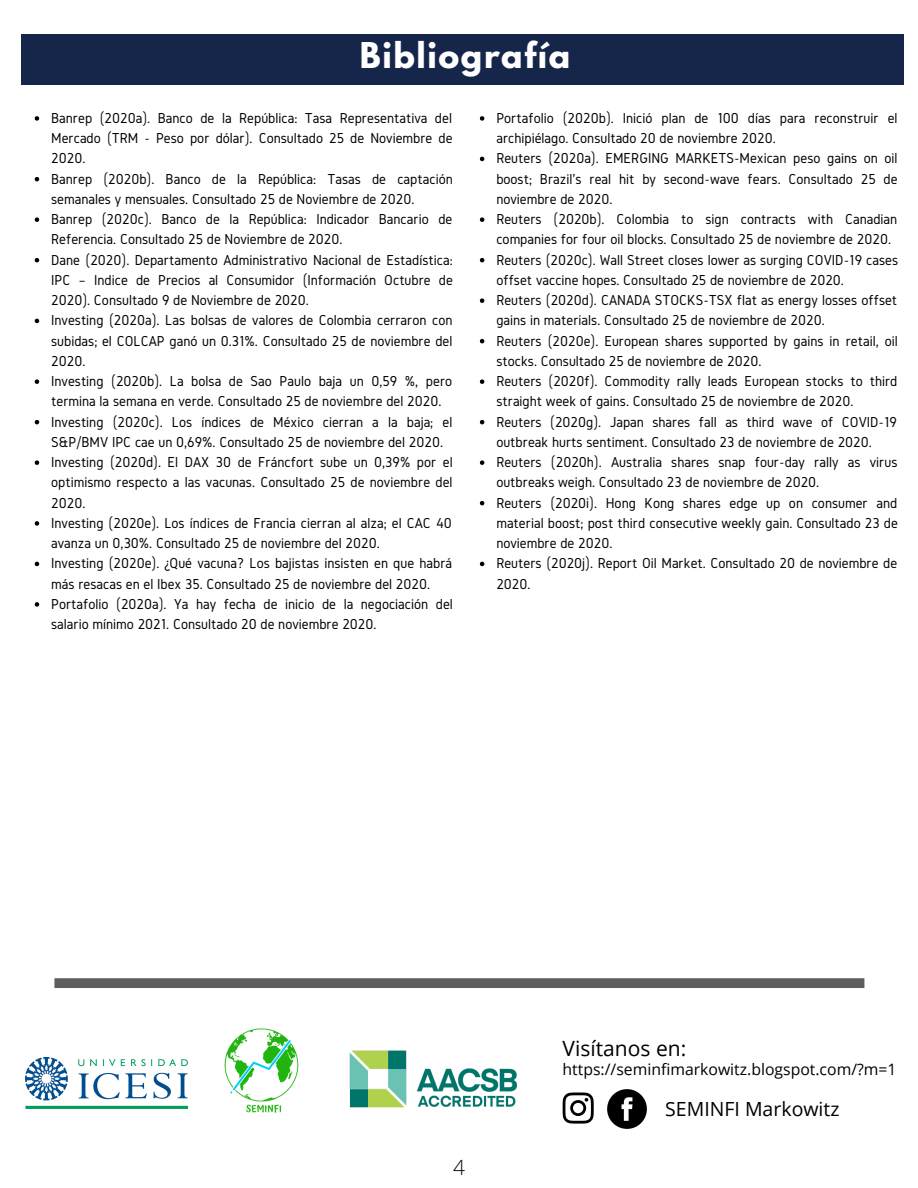
<style>
.page{position:relative;width:918px;height:1188px;background:#fff}
.page>*{position:absolute;margin:0;border:0;box-sizing:border-box;transform-origin:0 0}
.t1{font:700 31.5px "League Spartan";letter-spacing:.05em;color:#fff}
.t2{font:21px "Open Sans";color:#000}
.t3{font:300 21px "Open Sans";color:#000}
.t4{font:19.5px "Open Sans";color:#000}
.t5{font:15.75px "Open Sans";color:#000}
.t6{font:15px/20.2px "Gidole";color:#000}
</style>
<div class="page">
<svg style="left:35px;top:116px;width:4px;height:5px"></svg>
<svg style="left:35px;top:177px;width:4px;height:4px"></svg>
<svg style="left:35px;top:217px;width:4px;height:5px"></svg>
<svg style="left:35px;top:258px;width:4px;height:4px"></svg>
<svg style="left:35px;top:319px;width:4px;height:4px"></svg>
<svg style="left:35px;top:379px;width:4px;height:5px"></svg>
<svg style="left:35px;top:420px;width:4px;height:4px"></svg>
<svg style="left:35px;top:460px;width:4px;height:5px"></svg>
<svg style="left:35px;top:521px;width:4px;height:5px"></svg>
<svg style="left:35px;top:562px;width:4px;height:4px"></svg>
<svg style="left:35px;top:602px;width:4px;height:5px"></svg>
<svg style="left:480px;top:116px;width:4px;height:5px"></svg>
<svg style="left:480px;top:157px;width:4px;height:4px"></svg>
<svg style="left:480px;top:217px;width:4px;height:5px"></svg>
<svg style="left:480px;top:258px;width:4px;height:4px"></svg>
<svg style="left:480px;top:298px;width:4px;height:5px"></svg>
<svg style="left:480px;top:339px;width:4px;height:4px"></svg>
<svg style="left:480px;top:379px;width:4px;height:5px"></svg>
<svg style="left:480px;top:420px;width:4px;height:4px"></svg>
<svg style="left:480px;top:460px;width:4px;height:5px"></svg>
<svg style="left:480px;top:501px;width:4px;height:4px"></svg>
<svg style="left:480px;top:562px;width:4px;height:4px"></svg>
<svg style="left:54px;top:978px;width:810px;height:10px"></svg>
<svg style="left:563px;top:1093px;width:31px;height:31px"></svg>
<img style="left:224px;top:1028px;width:75px;height:85px">
<img style="left:26px;top:1057px;width:162px;height:51px">
<img style="left:349px;top:1050px;width:169px;height:58px">
<img style="left:607px;top:1089px;width:40px;height:40px">
<div style="left:22px;top:35px;width:882px;height:50px;background:#16264b"></div>
<p class="t1" style="left:360px;top:40px;width:212px">Bibliografía</p>
<p class="t6" style="left:51px;top:108px;width:403px;text-align:justify">Banrep (2020a). Banco de la República: Tasa Representativa del Mercado (TRM - Peso por dólar). Consultado 25 de Noviembre de 2020.</p>
<p class="t6" style="left:51px;top:168px;width:403px">Banrep (2020b). Banco de la República: Tasas de captación semanales y mensuales. Consultado 25 de Noviembre de 2020.</p>
<p class="t6" style="left:51px;top:209px;width:403px">Banrep (2020c). Banco de la República: Indicador Bancario de<br>Referencia. Consultado 25 de Noviembre de 2020.</p>
<p class="t6" style="left:51px;top:249px;width:403px;text-align:justify">Dane (2020). Departamento Administrativo Nacional de Estadística:<br>IPC – Indice de Precios al Consumidor (Información Octubre de 2020). Consultado 9 de Noviembre de 2020.</p>
<p class="t6" style="left:51px;top:310px;width:403px;text-align:justify">Investing (2020a). Las bolsas de valores de Colombia cerraron con subidas; el COLCAP ganó un 0.31%. Consultado 25 de noviembre del 2020.</p>
<p class="t6" style="left:51px;top:371px;width:403px">Investing (2020b). La bolsa de Sao Paulo baja un 0,59 %, pero termina la semana en verde. Consultado 25 de noviembre del 2020.</p>
<p class="t6" style="left:51px;top:411px;width:403px">Investing (2020c). Los índices de México cierran a la baja; el<br>S&amp;P/BMV IPC cae un 0,69%. Consultado 25 de noviembre del 2020.</p>
<p class="t6" style="left:51px;top:452px;width:403px;text-align:justify">Investing (2020d). El DAX 30 de Fráncfort sube un 0,39% por el optimismo respecto a las vacunas. Consultado 25 de noviembre del 2020.</p>
<p class="t6" style="left:51px;top:513px;width:402px">Investing (2020e). Los índices de Francia cierran al alza; el CAC 40 avanza un 0,30%. Consultado 25 de noviembre del 2020.</p>
<p class="t6" style="left:51px;top:553px;width:403px">Investing (2020e). ¿Qué vacuna? Los bajistas insisten en que habrá más resacas en el Ibex 35. Consultado 25 de noviembre del 2020.</p>
<p class="t6" style="left:51px;top:594px;width:403px">Portafolio (2020a). Ya hay fecha de inicio de la negociación del salario mínimo 2021. Consultado 20 de noviembre 2020.</p>
<p class="t6" style="left:496px;top:108px;width:403px">Portafolio (2020b). Inició plan de 100 días para reconstruir el archipiélago. Consultado 20 de noviembre 2020.</p>
<p class="t6" style="left:496px;top:148px;width:403px;text-align:justify">Reuters (2020a). EMERGING MARKETS-Mexican peso gains on oil boost; Brazil's real hit by second-wave fears. Consultado 25 de noviembre de 2020.</p>
<p class="t6" style="left:496px;top:209px;width:402px">Reuters (2020b). Colombia to sign contracts with Canadian companies for four oil blocks. Consultado 25 de noviembre de 2020.</p>
<p class="t6" style="left:496px;top:249px;width:403px">Reuters (2020c). Wall Street closes lower as surging COVID-19 cases offset vaccine hopes. Consultado 25 de noviembre de 2020.</p>
<p class="t6" style="left:496px;top:290px;width:402px">Reuters (2020d). CANADA STOCKS-TSX flat as energy losses offset gains in materials. Consultado 25 de noviembre de 2020.</p>
<p class="t6" style="left:496px;top:330px;width:403px">Reuters (2020e). European shares supported by gains in retail, oil stocks. Consultado 25 de noviembre de 2020.</p>
<p class="t6" style="left:496px;top:371px;width:403px">Reuters (2020f). Commodity rally leads European stocks to third straight week of gains. Consultado 25 de noviembre de 2020.</p>
<p class="t6" style="left:496px;top:411px;width:402px">Reuters (2020g). Japan shares fall as third wave of COVID-19 outbreak hurts sentiment. Consultado 23 de noviembre de 2020.</p>
<p class="t6" style="left:496px;top:452px;width:403px">Reuters (2020h). Australia shares snap four-day rally as virus outbreaks weigh. Consultado 23 de noviembre de 2020.</p>
<p class="t6" style="left:496px;top:492px;width:403px;text-align:justify">Reuters (2020i). Hong Kong shares edge up on consumer and material boost; post third consecutive weekly gain. Consultado 23 de noviembre de 2020.</p>
<p class="t6" style="left:496px;top:553px;width:402px">Reuters (2020j). Report Oil Market. Consultado 20 de noviembre de<br>2020.</p>
<p class="t3" style="left:453px;top:1152px;width:13px">4</p>
<p class="t2" style="left:563px;top:1034px;width:125px">Visítanos en:</p>
<p class="t5" style="left:563px;top:1058px;width:335px">https://seminfimarkowitz.blogspot.com/?m=1</p>
<p class="t4" style="left:665px;top:1095px;width:176px">SEMINFI Markowitz</p>
</div>
